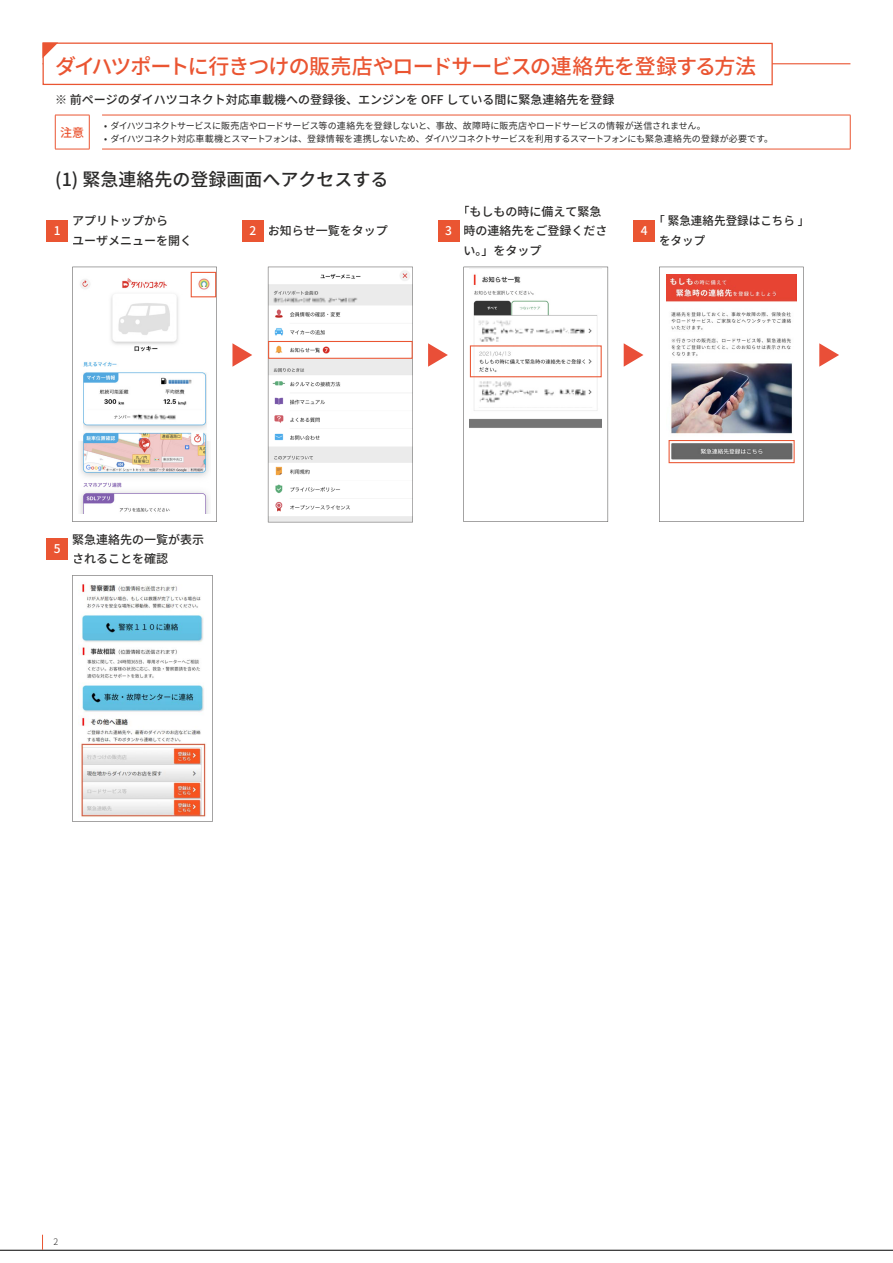
<style>
.page{position:relative;width:893px;height:1263px;background:#fff}
.page>*{position:absolute;margin:0;border:0;box-sizing:border-box;transform-origin:0 0}
.t1{font:500 21px "Source Han Sans";letter-spacing:-.045em;color:#ea5532}
.t2{font:500 18px "Source Han Sans";color:#2b2a29}
.t3{font:500 12px/19.5px "Source Han Sans";color:#2b2a29}
.t4{font:500 12px "Source Han Sans";color:#2b2a29;scale:.96 1}
.t5{font:500 12px "Source Han Sans";color:#fff}
.t6{font:500 12px "Source Han Sans";color:#ea5532}
.t7{font:9px "Source Han Sans";letter-spacing:-.02em;color:#2b2a29}
.t8{font:300 9px "Source Han Sans";color:#2b2a29}
</style>
<div class="page">
<hr style="left:0;top:1250px;width:893px;height:1px;background:#000">
<svg style="left:42px;top:1235px;width:1px;height:15px"></svg>
<hr style="left:43px;top:63px;width:807px;height:1px;background:#ea5532">
<div style="left:43px;top:43px;width:729px;height:42px;background:#fff"></div>
<div style="left:43px;top:43px;width:730px;height:42px;border:1px solid #ea5532"></div>
<svg style="left:43px;top:43px;width:15px;height:15px"></svg>
<hr style="left:55px;top:115px;width:35px;height:1px;background:#ea5532">
<hr style="left:55px;top:115px;width:1px;height:34px;background:#ea5532">
<hr style="left:89px;top:115px;width:1px;height:34px;background:#ea5532">
<hr style="left:55px;top:149px;width:35px;height:1px;background:#ea5532">
<hr style="left:102px;top:115px;width:748px;height:1px;background:#ea5532">
<hr style="left:850px;top:115px;width:1px;height:34px;background:#ea5532">
<hr style="left:102px;top:149px;width:748px;height:1px;background:#ea5532">
<div style="left:47px;top:220px;width:21px;height:21px;background:#ea5532"></div>
<div style="left:242px;top:220px;width:22px;height:21px;background:#ea5532"></div>
<div style="left:438px;top:220px;width:21px;height:21px;background:#ea5532"></div>
<div style="left:634px;top:220px;width:21px;height:21px;background:#ea5532"></div>
<svg style="left:72px;top:267px;width:145px;height:255px"></svg>
<img style="left:79px;top:275px;width:131px;height:238px">
<div style="left:191px;top:272px;width:25px;height:25px;border:1px solid #ea5532"></div>
<svg style="left:232px;top:343px;width:20px;height:24px"></svg>
<img style="left:268px;top:267px;width:145px;height:255px">
<div style="left:268px;top:341px;width:145px;height:18px;border:1px solid #ea5532"></div>
<svg style="left:428px;top:343px;width:20px;height:24px"></svg>
<svg style="left:463px;top:267px;width:145px;height:255px"></svg>
<img style="left:470px;top:268px;width:132px;height:200px">
<div style="left:470px;top:345px;width:132px;height:32px;border:1px solid #ea5532"></div>
<svg style="left:624px;top:343px;width:19px;height:24px"></svg>
<svg style="left:659px;top:267px;width:145px;height:255px"></svg>
<img style="left:667px;top:275px;width:129px;height:200px">
<div style="left:669px;top:440px;width:126px;height:23px;border:1px solid #ea5532"></div>
<svg style="left:819px;top:343px;width:20px;height:24px"></svg>
<div style="left:47px;top:538px;width:21px;height:21px;background:#ea5532"></div>
<svg style="left:72px;top:575px;width:141px;height:247px"></svg>
<img style="left:79px;top:579px;width:127px;height:238px">
<h1 class="t1" style="left:55px;top:54px;width:702px">ダイハツポートに行きつけの販売店やロードサービスの連絡先を登録する方法</h1>
<h3 class="t3" style="left:55px;top:90px;width:561px">※ 前ページのダイハツコネクト対応車載機への登録後、エンジンを OFF している間に緊急連絡先を登録</h3>
<p class="t7" style="left:104px;top:120px;width:603px">• ダイハツコネクトサービスに販売店やロードサービス等の連絡先を登録しないと、事故、故障時に販売店やロードサービスの情報が送信されません。</p>
<h3 class="t6" style="left:60px;top:125px;width:25px">注意</h3>
<p class="t7" style="left:104px;top:134px;width:670px">• ダイハツコネクト対応車載機とスマートフォンは、登録情報を連携しないため、ダイハツコネクトサービスを利用するスマートフォンにも緊急連絡先の登録が必要です。</p>
<h2 class="t2" style="left:55px;top:169px;width:335px">1( ) 緊急連絡先の登録画面へアクセスする</h2>
<h3 class="t3" style="left:72px;top:212px;width:97px">アプリトップから</h3>
<h3 class="t5" style="left:54px;top:224px;width:8px">1</h3>
<h3 class="t5" style="left:445px;top:224px;width:8px">3</h3>
<h3 class="t3" style="left:463px;top:202px;width:145px;text-indent:-6px">「もしもの時に備えて緊急時の連絡先をご登録ください。」をタップ</h3>
<h3 class="t4" style="left:659px;top:214px;width:152px">｢緊急連絡先登録はこちら「</h3>
<h3 class="t3" style="left:268px;top:221px;width:122px">お知らせ一覧をタップ</h3>
<h3 class="t5" style="left:250px;top:224px;width:8px">2</h3>
<h3 class="t5" style="left:641px;top:224px;width:8px">4</h3>
<h3 class="t4" style="left:659px;top:234px;width:50px">をタップ</h3>
<h3 class="t3" style="left:72px;top:231px;width:121px">ユーザメニューを開く</h3>
<h3 class="t5" style="left:54px;top:542px;width:8px">5</h3>
<h3 class="t3" style="left:72px;top:530px;width:133px">緊急連絡先の一覧が表示</h3>
<h3 class="t3" style="left:72px;top:549px;width:97px">されることを確認</h3>
<p class="t8" style="left:54px;top:1236px;width:6px">2</p>
</div>
